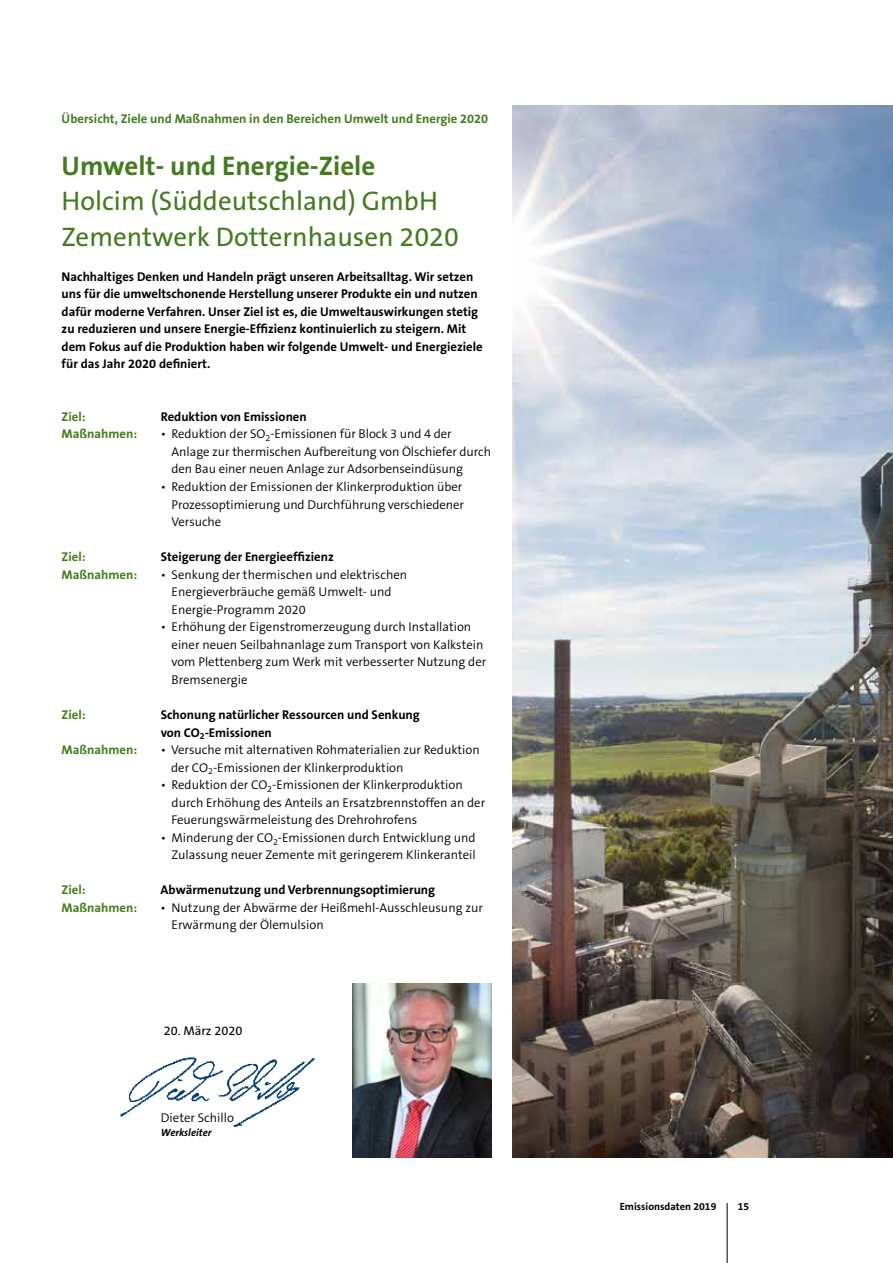
<style>
.page{position:relative;width:893px;height:1263px;background:#fff}
.page>*{position:absolute;margin:0;border:0;box-sizing:border-box;transform-origin:0 0}
.t1{font:27px/35.1px "The Sans B5 Plain";color:#437b1d}
.t2{font:700 27px "The Sans B7";color:#437b1d}
.t3{font:300 12.75px/17.5px "The Sans B4";color:#000}
.t4{font:700 12.75px/17.5px "The Sans B7";color:#000}
.t5{font:700 12.75px "The Sans B7";color:#437b1d}
.t6{font:12.75px "The Sans B5 Plain";color:#000}
.t7{font:700 10.5px "The Sans B7";color:#000}
.t8{font:italic 700 10.5px "The Sans B7";color:#000}
</style>
<div class="page">
<img style="left:512px;top:105px;width:381px;height:1053px">
<img style="left:120px;top:1057px;width:195px;height:70px">
<img style="left:353px;top:983px;width:138px;height:175px">
<hr style="left:727px;top:1203px;width:1px;height:60px;background:#000">
<p class="t5" style="left:62px;top:112px;width:428px">Übersicht, Ziele und Maßnahmen in den Bereichen Umwelt und Energie 2020</p>
<h1 class="t2" style="left:62px;top:152px;width:315px">Umwelt- und Energie-Ziele</h1>
<h1 class="t1" style="left:62px;top:185px;width:399px">Holcim (Süddeutschland) GmbH<br>Zementwerk Dotternhausen 2020</h1>
<p class="t4" style="left:62px;top:268px;width:422px">Nachhaltiges Denken und Handeln prägt unseren Arbeitsalltag. Wir setzen uns fü r die umweltschonende Herstellung unserer Produkte ein und nutzen dafür moderne Verfahren. Unser Ziel ist es, die Umweltauswirkungen stetig zu reduzieren und unsere Energie-Effizienz kontinuierlich zu steigern. Mit dem Fokus auf die Produktion haben wir folgende Umwelt- und Energieziele für das Jahr 2020 definiert.</p>
<p class="t5" style="left:62px;top:410px;width:25px">Ziel:</p>
<p class="t4" style="left:161px;top:408px;width:148px">Reduktion von Emissionen</p>
<p class="t5" style="left:62px;top:427px;width:77px">Maßnahmen:</p>
<p class="t3" style="left:172px;top:426px;width:321px;text-indent:-11px">• Reduktion der SO<sub>2</sub>-Emissionen für Block 3 und 4 der<br>Anlage zur thermischen Aufbereitung von Ölschiefer durch den Bau einer neuen Anlage zur Adsorbenseindüsung</p>
<p class="t3" style="left:172px;top:478px;width:294px;text-indent:-11px">• Reduktion der Emissionen der Klinkerproduktion über<br>Prozessoptimierung und Durchführung verschiedener<br>Versuche</p>
<p class="t5" style="left:62px;top:550px;width:25px">Ziel:</p>
<p class="t4" style="left:161px;top:548px;width:175px">Steigerung der Energieeffizienz</p>
<p class="t5" style="left:62px;top:568px;width:77px">Maßnahmen:</p>
<p class="t3" style="left:172px;top:566px;width:237px;text-indent:-11px">• Senkung der thermischen und elektrischen<br>Energieverbräuche gemäß Umwelt- und<br>Energie-Programm 2020</p>
<p class="t3" style="left:172px;top:619px;width:316px;text-indent:-11px">• Erhöhung der Eigenstromerzeugung durch Installation einer neuen Seilbahnanlage zum Transport von Kalkstein vom Plettenberg zum Werk mit verbesserter Nutzung der Bremsenergie</p>
<p class="t5" style="left:62px;top:708px;width:25px">Ziel:</p>
<p class="t4" style="left:161px;top:706px;width:261px">Schonung natürlicher Ressourcen und Senkung von CO<sub>2</sub>-Emissionen</p>
<p class="t5" style="left:62px;top:743px;width:77px">Maßnahmen:</p>
<p class="t3" style="left:171px;top:741px;width:310px;text-indent:-10px">• Versuche mit alternativen Rohmaterialien zur Reduktion der CO<sub>2</sub>-Emissionen der Klinkerproduktion</p>
<p class="t3" style="left:172px;top:776px;width:315px;text-indent:-11px">• Reduktion der CO<sub>2</sub>-Emissionen der Klinkerproduktion durch Erhöhung des Anteils an Ersatzbrennstoffen an der<br>Feuerungswärmeleistung des Drehrohrofens</p>
<p class="t3" style="left:161px;top:829px;width:317px;text-align:right">• Minderung der CO<sub>2</sub>-Emissionen durch Entwicklung und<br>Zulassung neuer Zemente mit geringerem Klinkeranteil</p>
<p class="t5" style="left:62px;top:883px;width:25px">Ziel:</p>
<p class="t4" style="left:161px;top:882px;width:276px">Abwärmenutzung und Verbrennungsoptimierung</p>
<p class="t5" style="left:62px;top:901px;width:77px">Maßnahmen:</p>
<p class="t3" style="left:172px;top:899px;width:313px;text-indent:-11px">• Nutzung der Abwärme der Heißmehl-Ausschleusung zur<br>Erwärmung der Ölemulsion</p>
<p class="t6" style="left:164px;top:1024px;width:80px">20. März 2020</p>
<p class="t3" style="left:161px;top:1110px;width:75px">Dieter Schillo</p>
<p class="t8" style="left:161px;top:1127px;width:52px">Werksleiter</p>
<p class="t7" style="left:620px;top:1201px;width:98px">Emissionsdaten 2019</p>
<p class="t7" style="left:738px;top:1201px;width:13px">15</p>
</div>
